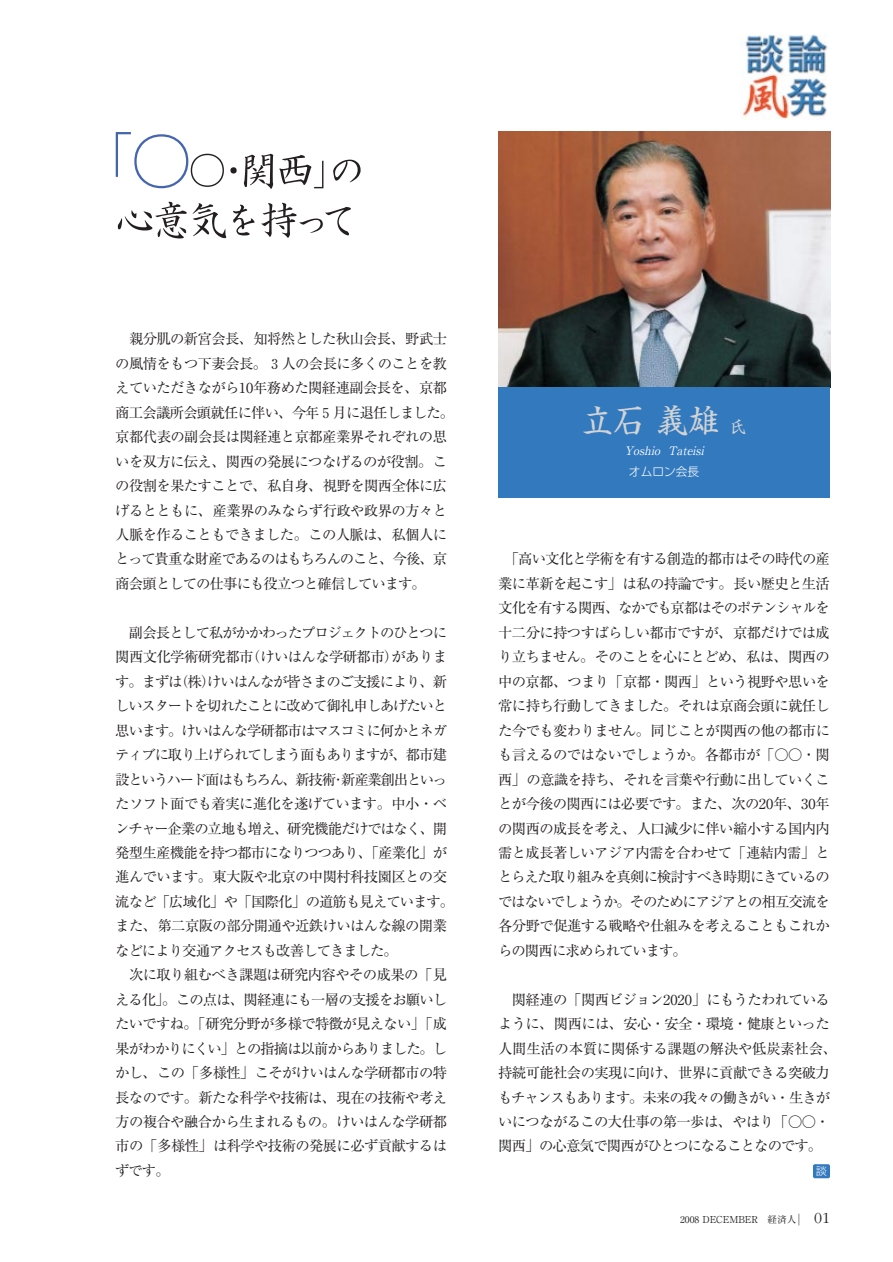
<style>
.page{position:relative;width:893px;height:1262px;background:#fff}
.page>*{position:absolute;margin:0;border:0;box-sizing:border-box;transform-origin:0 0}
.t1{font:31.95px "Shinsei Kai CBSK1";color:#d1d3d4}
.t2{font:14.4px/24.5px "Ryumin";letter-spacing:-.045em;color:#231f20}
.t3{font:14.4px/24.5px "Ryumin";letter-spacing:-.07em;color:#231f20}
.t4{font:italic 11.7px "Ryumin";color:#fff}
.t5{font:300 11.7px "Shin Go";color:#fff}
.t6{font:300 10.65px "Shin Go";color:#fff}
.t7{font:9.6px "Ryumin";color:#231f20}
.s1{font-size:15.9px}
.s2{font-size:11.7px}
.s3{font-family:"Garamond";font-weight:300;font-size:15.9px}
</style>
<div class="page">
<img style="left:740px;top:34px;width:88px;height:85px">
<div style="left:813px;top:1164px;width:17px;height:14px;background:#3279be;border-radius:2px"></div>
<img style="left:498px;top:132px;width:332px;height:255px">
<div style="left:498px;top:387px;width:332px;height:110px;background:#3279be"></div>
<svg style="left:116px;top:132px;width:108px;height:56px"></svg>
<svg style="left:230px;top:167px;width:7px;height:6px"></svg>
<svg style="left:244px;top:154px;width:29px;height:35px"></svg>
<svg style="left:279px;top:155px;width:44px;height:33px"></svg>
<svg style="left:333px;top:160px;width:27px;height:22px"></svg>
<svg style="left:118px;top:202px;width:108px;height:36px"></svg>
<svg style="left:233px;top:204px;width:22px;height:31px"></svg>
<svg style="left:261px;top:203px;width:90px;height:35px"></svg>
<p class="t2" style="left:115px;top:329px;width:340px;text-indent:14px">親分肌の新宮会長、知将然とした秋山会長、野武士の風情をもつ下妻会長。３人の会長に多くのことを教えていただきながら10年務めた関経連副会長を、京都商工会議所会頭就任に伴い、今年５月に退任しました。京都代表の副会長は関経連と京都産業界それぞれの思いを双方に伝え、関西の発展につなげるのが役割。この役割を果たすことで、私自身、視野を関西全体に広げるとともに、産業界のみならず行政や政界の方々と人脈を作ることもできました。この人脈は、私個人にとって貴重な財産であるのはもちろんのこと、今後、京商会頭としての仕事にも役立つと確信しています。</p>
<p class="t3" style="left:115px;top:622px;width:340px;text-indent:14px">副会長として私がかかわったプロジェクトのひとつに関西文化学術研究都市（けいはんな学研都市）があります。まずは（株）けいはんなが皆さまのご支援により、新しいスタートを切れたことに改めて御礼申しあげたいと思います。けいはんな学研都市はマスコミに何かとネガティブに取り上げられてしまう面もありますが、都市建設というハード面はもちろん、新技術･新産業創出といったソフト面でも着実に進化を遂げています。中小・ベンチャー企業の立地も増え、研究機能だけではなく、開発型生産機能を持つ都市になりつつあり、「産業化」が進んでいます。東大阪や北京の中関村科技園区との交流など「広域化」や「国際化」の道筋も見えています。また、第二京阪の部分開通や近鉄けいはんな線の開業などにより交通アクセスも改善してきました。</p>
<p class="t2" style="left:115px;top:964px;width:333px;text-align:justify;text-indent:14px">次に取り組むべき課題は研究内容やその成果の「見える化」。この点は、関経連にも一層の支援をお願いしたいですね。「研究分野が多様で特徴が見えない」「成果がわかりにくい」との指摘は以前からありました。しかし、この「多様性」こそがけいはんな学研都市の特長なのです。新たな科学や技術は、現在の技術や考え方の複合や融合から生まれるもの。けいはんな学研都市の「多様性」は科学や技術の発展に必ず貢献するはずです。</p>
<h1 class="t1" style="left:581px;top:410px;width:166px">立石義雄 <span class="s1">氏</span></h1>
<p class="t4" style="left:624px;top:446px;width:83px">Yoshio Tateisi</p>
<p class="t5" style="left:629px;top:467px;width:72px">オムロン会長</p>
<p class="t2" style="left:498px;top:549px;width:333px;text-align:justify;text-indent:6px">「高い文化と学術を有する創造的都市はその時代の産業に革新を起こす」は私の持論です。長い歴史と生活文化を有する関西、なかでも京都はそのポテンシャルを十二分に持つすばらしい都市ですが、京都だけでは成り立ちません。そのことを心にとどめ、私は、関西の中の京都、つまり「京都・関西」という視野や思いを常に持ち行動してきました。それは京商会頭に就任した今でも変わりません。同じことが関西の他の都市にも言えるのではないでしょうか。各都市が「○○・関西」の意識を持ち、それを言葉や行動に出していくことが今後の関西には必要です。また、次の20年、30年の関西の成長を考え、人口減少に伴い縮小する国内内需と成長著しいアジア内需を合わせて「連結内需」ととらえた取り組みを真剣に検討すべき時期にきているのではないでしょうか。そのためにアジアとの相互交流を各分野で促進する戦略や仕組みを考えることもこれからの関西に求められています。</p>
<p class="t2" style="left:498px;top:989px;width:340px;text-indent:14px">関経連の「関西ビジョン2020」にもうたわれているように、関西には、安心・安全・環境・健康といった人間生活の本質に関係する課題の解決や低炭素社会、持続可能社会の実現に向け、世界に貢献できる突破力もチャンスもあります。未来の我々の働きがい・生きがいにつながるこの大仕事の第一歩は、やはり「○○・関西」の心意気で関西がひとつになることなのです。</p>
<p class="t6" style="left:816px;top:1167px;width:12px">談</p>
<p class="t7" style="left:680px;top:1216px;width:151px">2008 DECEMBER 経済人<span class="s2">│</span> <span class="s3">01</span></p>
</div>
